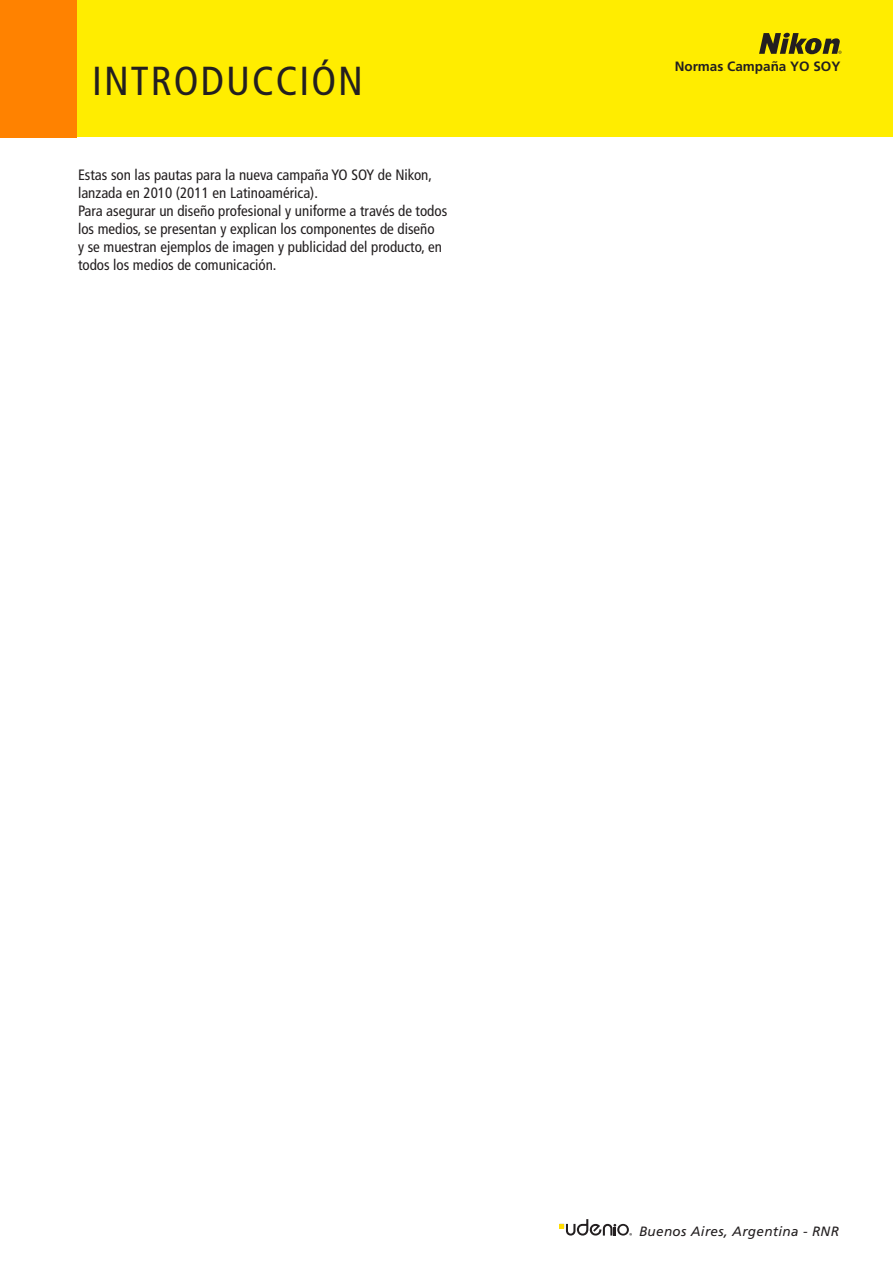
<style>
.page{position:relative;width:893px;height:1263px;background:#fff}
.page>*{position:absolute;margin:0;border:0;box-sizing:border-box;transform-origin:0 0}
.t1{font:condensed 40.5px "Frutiger";letter-spacing:.05em;color:#231f20}
.t2{font:condensed 15px/18px "Frutiger";color:#231f20}
.t3{font:italic 13.5px "Frutiger";letter-spacing:.025em;color:#231f20}
.t4{font:700 13.5px "Frutiger";color:#231f20}
</style>
<div class="page">
<div style="left:76px;top:0;width:817px;height:137px;background:#ffed00"></div>
<div style="left:0;top:0;width:77px;height:137px;background:#ff8200"></div>
<svg style="left:759px;top:33px;width:83px;height:21px"></svg>
<svg style="left:559px;top:1219px;width:73px;height:17px"></svg>
<p class="t1" style="left:92px;top:57px;width:272px">INTRODUCCIÓN</p>
<p class="t2" style="left:78px;top:165px;width:356px">Estas son las pautas para la nueva campaña YO SOY de Nikon, lanzada en 2010 (2011 en Latinoamérica).</p>
<p class="t2" style="left:78px;top:201px;width:371px">Para asegurar un diseño profesional y uniforme a través de todos los medios, se presentan y explican los componentes de diseño<br>y se muestran ejemplos de imagen y publicidad del producto, en todos los medios de comunicación.</p>
<p class="t4" style="left:675px;top:59px;width:167px">Normas Campaña YO SOY</p>
<p class="t3" style="left:639px;top:1223px;width:201px">Buenos Aires, Argentina - RNR</p>
</div>
